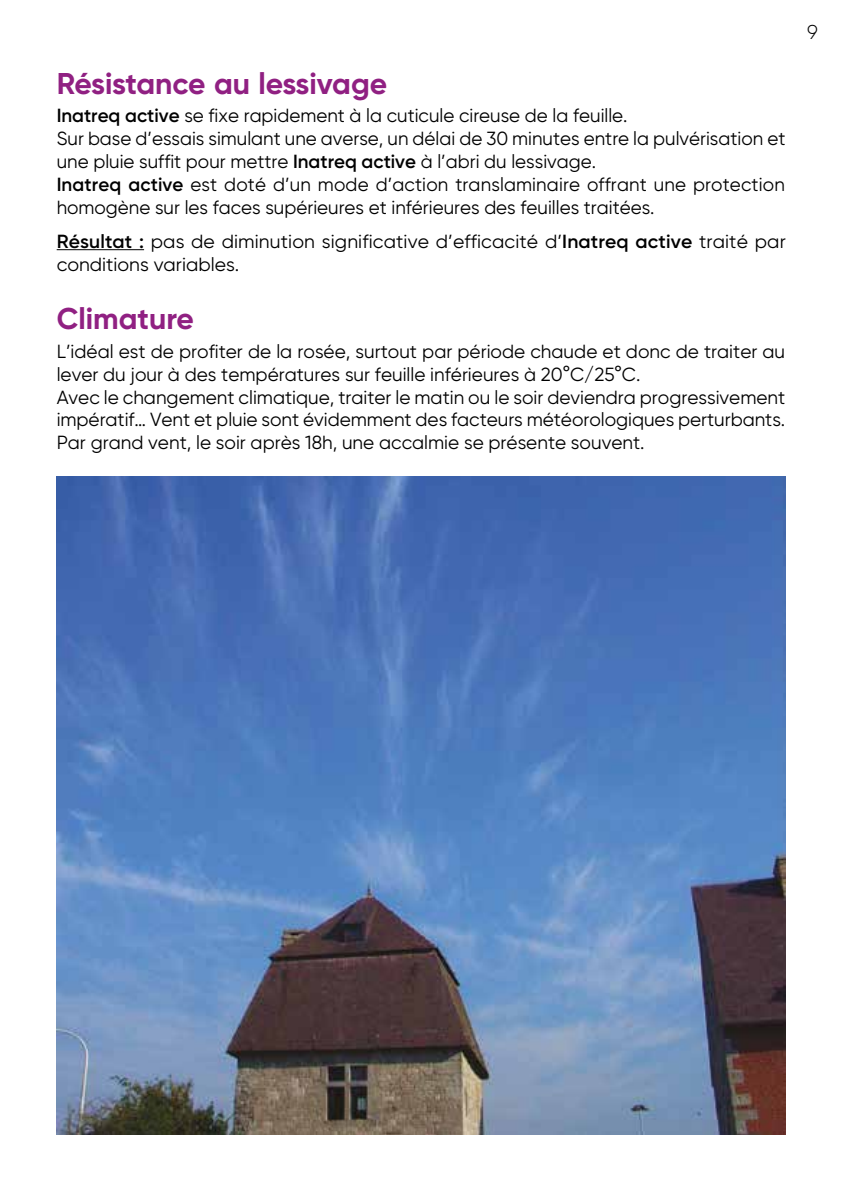
<style>
.page{position:relative;width:842px;height:1191px;background:#fff}
.page>*{position:absolute;margin:0;border:0;box-sizing:border-box;transform-origin:0 0}
.t1{font:700 30px "Gilroy";color:#902082}
.t2{font:300 20px "Gilroy";color:#000}
.t3{font:19px/22.8px "Gilroy";color:#000}
.s1{font-weight:600}
</style>
<div class="page">
<hr style="left:57px;top:249px;width:87px;height:1px;background:#000">
<img style="left:57px;top:476px;width:728px;height:658px">
<h1 class="t1" style="left:57px;top:65px;width:332px">Résistance au lessivage</h1>
<p class="t3" style="left:57px;top:104px;width:730px"><span class="s1">Inatreq active</span> se fixe rapidement à la cuticule cireuse de la feuille.<br>Sur base d’essais simulant une averse, un délai de 30 minutes entre la pulvérisation et une pluie suffit pour mettre <span class="s1">Inatreq active</span> à l’abri du lessivage.<br><span class="s1">Inatreq active</span> est doté d’un mode d’action translaminaire offrant une protection homogène sur les faces supérieures et inférieures des feuilles traitées.</p>
<p class="t3" style="left:57px;top:229px;width:730px"><span class="s1">Résultat :</span> pas de diminution significative d’efficacité d’<span class="s1">Inatreq active</span> traité par conditions variables.</p>
<h1 class="t1" style="left:57px;top:300px;width:139px">Climature</h1>
<p class="t3" style="left:57px;top:340px;width:730px">L’idéal est de profiter de la rosée, surtout par période chaude et donc de traiter au lever du jour à des températures sur feuille inférieures à 20°C/25°C.<br>Avec le changement climatique, traiter le matin ou le soir deviendra progressivement impératif… Vent et pluie sont évidemment des facteurs météorologiques perturbants.<br>Par grand vent, le soir après 18h, une accalmie se présente souvent.</p>
<p class="t2" style="left:807px;top:20px;width:12px">9</p>
</div>
